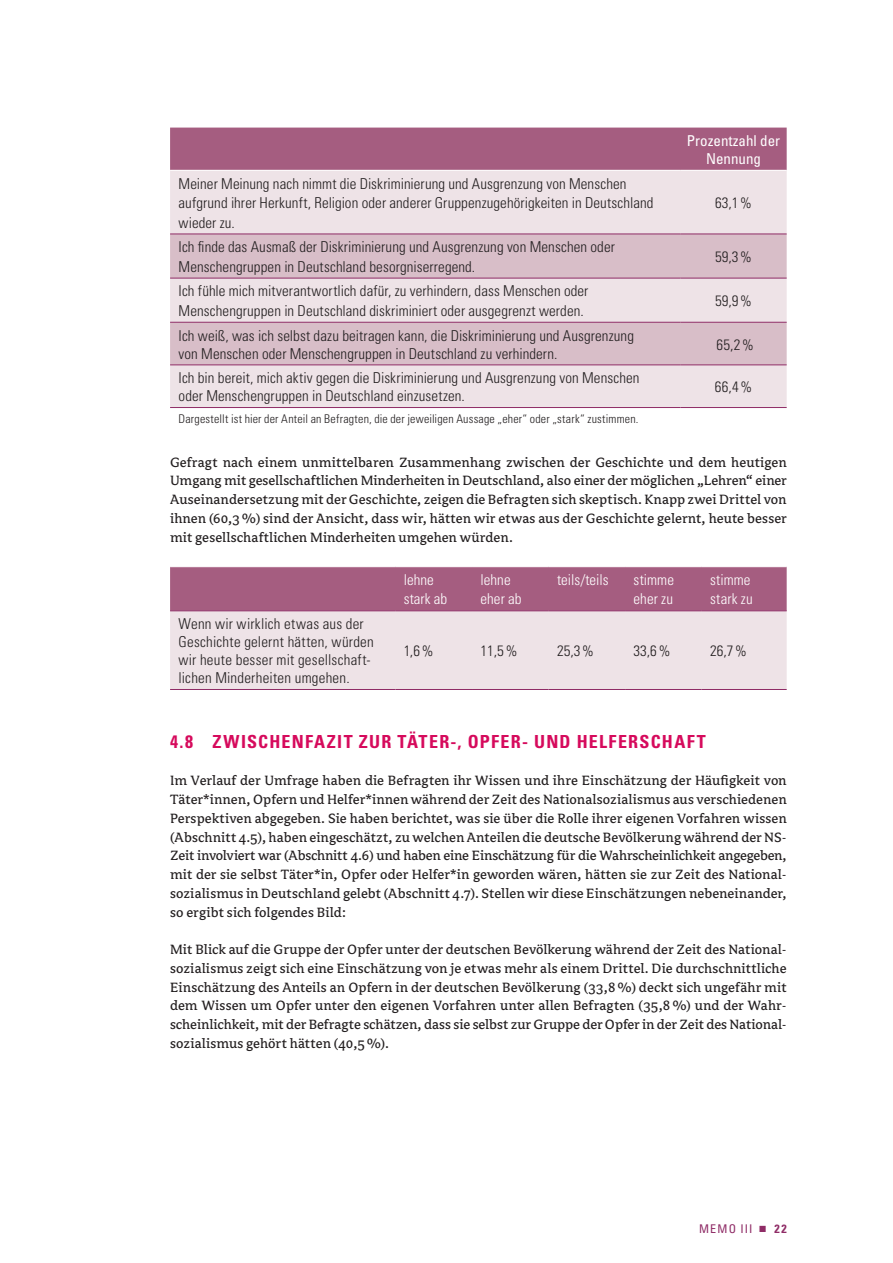
<style>
.page{position:relative;width:893px;height:1263px;background:#fff}
.page>*{position:absolute;margin:0;border:0;box-sizing:border-box;transform-origin:0 0}
.t1{font:700 condensed 18px "Univers";letter-spacing:.07em;color:#d60a5c}
.t2{font:15px/18.8px "Avance Pro";color:#231f20;text-align:justify}
.t3{font:300 condensed 15px/18px "Univers";letter-spacing:.005em;color:#231f20}
.t4{font:300 condensed 15px/19.5px "Univers";color:#fff}
.t5{font:condensed 15px/18px "Univers";color:#fff;text-align:center}
.t6{font:300 condensed 12px "Univers";letter-spacing:.015em;color:#231f20}
.t7{font:condensed 12px "Univers";letter-spacing:.095em;color:#8f2c66}
.s1{font-family:"Avance Pro";font-style:italic;font-stretch:normal}
.s2{font-weight:700}
</style>
<div class="page">
<div style="left:170px;top:128px;width:617px;height:42px;background:#a55d80"></div>
<div style="left:170px;top:171px;width:617px;height:236px;background:#eee3e7"></div>
<svg style="left:170px;top:235px;width:617px;height:130px;fill:#d8bec8"></svg>
<hr style="left:170px;top:234px;width:510px;height:1px;background:#8f2c66">
<hr style="left:680px;top:234px;width:107px;height:1px;background:#8f2c66">
<hr style="left:170px;top:278px;width:510px;height:1px;background:#8f2c66">
<hr style="left:680px;top:278px;width:107px;height:1px;background:#8f2c66">
<hr style="left:170px;top:322px;width:510px;height:1px;background:#8f2c66">
<hr style="left:680px;top:322px;width:107px;height:1px;background:#8f2c66">
<hr style="left:170px;top:365px;width:510px;height:1px;background:#8f2c66">
<hr style="left:680px;top:365px;width:107px;height:1px;background:#8f2c66">
<hr style="left:170px;top:407px;width:510px;height:1px;background:#8f2c66">
<hr style="left:680px;top:407px;width:107px;height:1px;background:#8f2c66">
<div style="left:170px;top:567px;width:617px;height:44px;background:#a55d80"></div>
<div style="left:170px;top:612px;width:617px;height:77px;background:#eee3e7"></div>
<hr style="left:170px;top:611px;width:225px;height:1px;background:#8f2c66">
<hr style="left:395px;top:611px;width:77px;height:1px;background:#8f2c66">
<hr style="left:472px;top:611px;width:77px;height:1px;background:#8f2c66">
<hr style="left:549px;top:611px;width:76px;height:1px;background:#8f2c66">
<hr style="left:625px;top:611px;width:77px;height:1px;background:#8f2c66">
<hr style="left:702px;top:611px;width:85px;height:1px;background:#8f2c66">
<hr style="left:170px;top:689px;width:225px;height:1px;background:#8f2c66">
<hr style="left:395px;top:689px;width:77px;height:1px;background:#8f2c66">
<hr style="left:472px;top:689px;width:77px;height:1px;background:#8f2c66">
<hr style="left:549px;top:689px;width:76px;height:1px;background:#8f2c66">
<hr style="left:625px;top:689px;width:77px;height:1px;background:#8f2c66">
<hr style="left:702px;top:689px;width:85px;height:1px;background:#8f2c66">
<p class="t3" style="left:179px;top:174px;width:476px;line-height:19.5px">Meiner Meinung nach nimmt die Diskriminierung und Ausgrenzung von Menschen aufgrund ihrer Herkunft, Religion oder anderer Gruppenzugehörigkeiten in Deutschland wieder zu.</p>
<p class="t5" style="left:687px;top:131px;width:95px">Prozentzahl der<br>Nennung</p>
<p class="t3" style="left:715px;top:194px;width:38px">63,1%</p>
<p class="t3" style="left:179px;top:237px;width:438px;line-height:19.5px">Ich finde das Ausmaß der Diskriminierung und Ausgrenzung von Menschen oder<br>Menschengruppen in Deutschland besorgniserregend.</p>
<p class="t3" style="left:715px;top:248px;width:38px">59,3%</p>
<p class="t3" style="left:179px;top:281px;width:411px;line-height:19.5px">Ich fühle mich mitverantwortlich dafür, zu verhindern, dass Menschen oder<br>Menschengruppen in Deutschland diskriminiert oder ausgegrenzt werden.</p>
<p class="t3" style="left:715px;top:292px;width:38px">59,9%</p>
<p class="t3" style="left:179px;top:326px;width:457px">Ich weiß, was ich selbst dazu beitragen kann, die Diskriminierung und Ausgrenzung von Menschen oder Menschengruppen in Deutschland zu verhindern.</p>
<p class="t3" style="left:716px;top:335px;width:39px">65,2%</p>
<p class="t3" style="left:179px;top:369px;width:462px">Ich bin bereit, mich aktiv gegen die Diskriminierung und Ausgrenzung von Menschen oder Menschengruppen in Deutschland einzusetzen.</p>
<p class="t3" style="left:715px;top:378px;width:39px">66,4%</p>
<p class="t6" style="left:179px;top:412px;width:461px">Dargestellt ist hier der Anteil an Befragten, die der jeweiligen Aussage „eher“ oder „stark“ zustimmen.</p>
<p class="t2" style="left:170px;top:453px;width:618px">Gefragt nach einem unmittelbaren Zusammenhang zwischen der Geschichte und dem heutigen Umgang mit gesellschaftlichen Minderheiten in Deutschland, also einer der möglichen „Lehren“ einer Auseinandersetzung mit der Geschichte, zeigen die Befragten sich skeptisch. Knapp zwei Drittel von ihnen (60,3%) sind der Ansicht, dass wir, hätten wir etwas aus der Geschichte gelernt, heute besser mit gesellschaftlichen Minderheiten umgehen würden.</p>
<p class="t4" style="left:404px;top:570px;width:45px">lehne stark ab</p>
<p class="t4" style="left:480px;top:570px;width:43px">lehne eher ab</p>
<p class="t4" style="left:557px;top:570px;width:53px">teils/teils</p>
<p class="t4" style="left:634px;top:570px;width:42px">stimme eher zu</p>
<p class="t4" style="left:710px;top:570px;width:44px">stimme stark zu</p>
<p class="t3" style="left:179px;top:615px;width:197px">Wenn wir wirklich etwas aus der Geschichte gelernt hätten, würden wir heute besser mit gesellschaft&shy;lichen Minderheiten umgehen.</p>
<p class="t3" style="left:404px;top:642px;width:31px">1,6%</p>
<p class="t3" style="left:480px;top:642px;width:38px">11,5%</p>
<p class="t3" style="left:557px;top:642px;width:38px">25,3%</p>
<p class="t3" style="left:634px;top:642px;width:38px">33,6%</p>
<p class="t3" style="left:710px;top:642px;width:38px">26,7%</p>
<p class="t1" style="left:170px;top:730px;width:537px">4.8 ZWISCHENFAZIT ZUR TÄTER-, OPFER- UND HELFERSCHAFT</p>
<p class="t2" style="left:170px;top:772px;width:618px;text-align:left">Im Verlauf der Umfrage haben die Befragten ihr Wissen und ihre Einschätzung der Häufigkeit von Täter*innen, Opfern und Helfer*innen während der Zeit des Nationalsozialismus aus verschiedenen Perspektiven abgegeben. Sie haben berichtet, was sie über die Rolle ihrer eigenen Vorfahren wissen (Abschnitt 4.5), haben eingeschätzt, zu welchen Anteilen die deutsche Bevölkerung während der NS-Zeit involviert war (Abschnitt 4.6) und haben eine Einschätzung für die Wahrscheinlichkeit angegeben, mit der sie selbst Täter*in, Opfer oder Helfer*in geworden wären, hätten sie zur Zeit des National&shy;sozialismus in Deutschland gelebt (Abschnitt 4.7). Stellen wir diese Einschätzungen nebeneinander, so ergibt sich folgendes Bild:</p>
<p class="t2" style="left:170px;top:940px;width:618px">Mit Blick auf die Gruppe der Opfer unter der deutschen Bevölkerung während der Zeit des National&shy;sozialismus zeigt sich eine Einschätzung von je etwas mehr als einem Drittel. Die durchschnittliche Einschätzung des Anteils an Opfern in der deutschen Bevölkerung (33,8%) deckt sich ungefähr mit dem Wissen um Opfer unter den eigenen Vorfahren unter allen Befragten (35,8%) und der Wahr&shy;scheinlichkeit, mit der Befragte schätzen, dass sie selbst zur Gruppe der Opfer in der Zeit des National&shy;sozialismus gehört hätten (40,5%).</p>
<p class="t7" style="left:699px;top:1221px;width:89px">MEMO III <span class="s1">▪</span> <span class="s2">22</span></p>
</div>
